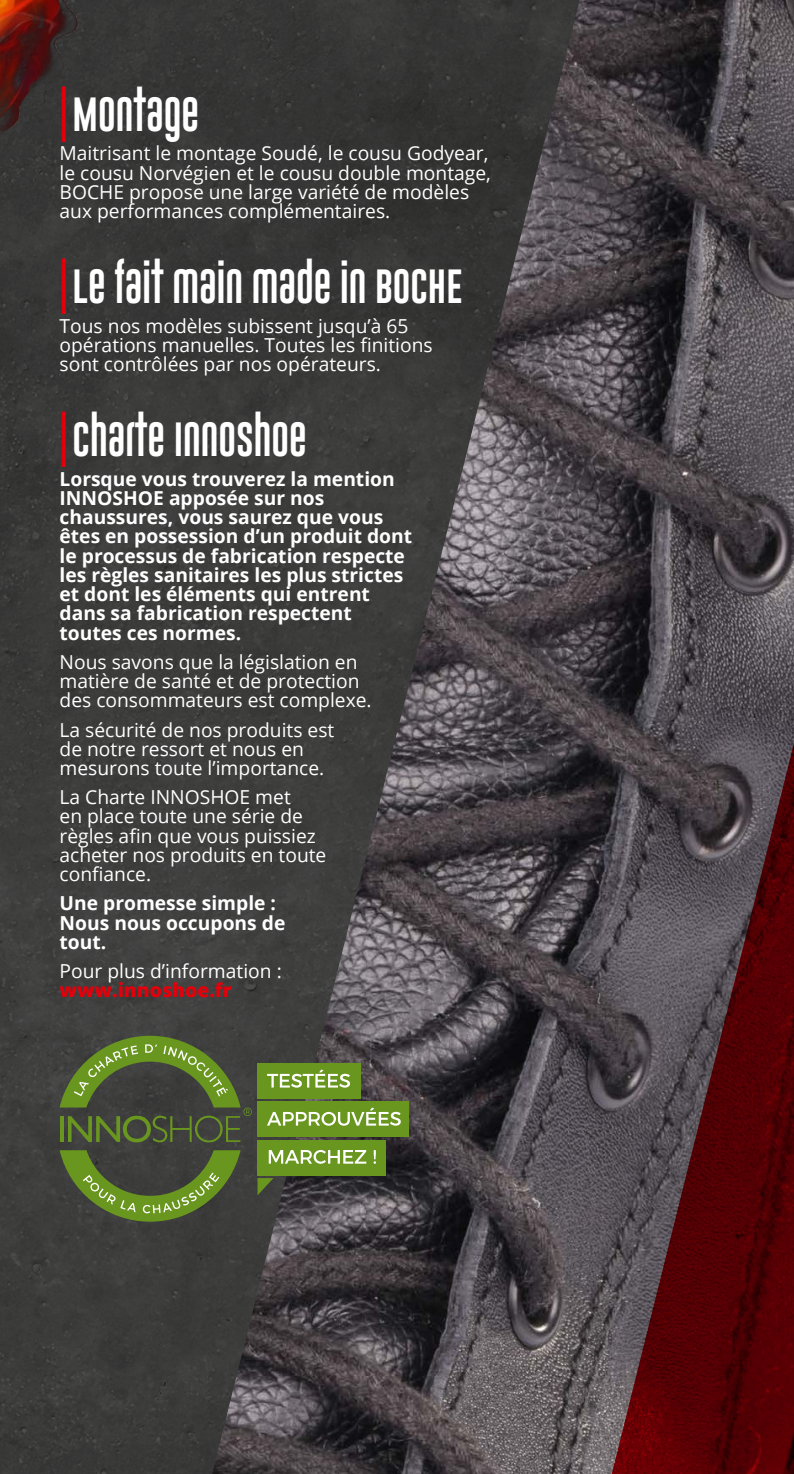
<style>
.page{position:relative;width:794px;height:1474px;background:#fff}
.page>*{position:absolute;margin:0;border:0;box-sizing:border-box;transform-origin:0 0}
.t1{font:35px "Gobold Uplow";color:#fff}
.t2{font:19.25px/19.2px "Open Sans";color:#fff}
.t3{font:700 19.25px/19.2px "Open Sans";color:#fff}
.t4{font:800 19.25px "Open Sans";color:#e3000b}
.s1{color:#e3000b}
</style>
<div class="page">
<div style="left:0;top:0;width:794px;height:1473px;background:#3a3a39"></div>
<img style="left:0;top:0;width:171px;height:218px">
<img style="left:212px;top:0;width:582px;height:1473px">
<svg style="left:608px;top:672px;width:186px;height:801px"></svg>
<div style="left:257px;top:1101px;width:152px;height:36px;background:#68961e"></div>
<div style="left:257px;top:1140px;width:129px;height:35px;background:#68961e"></div>
<div style="left:257px;top:1063px;width:104px;height:35px;background:#68961e"></div>
<svg style="left:60px;top:1150px;width:180px;height:71px"></svg>
<svg style="left:60px;top:1035px;width:192px;height:107px"></svg>
<svg style="left:267px;top:1069px;width:83px;height:18px"></svg>
<svg style="left:267px;top:1107px;width:134px;height:18px"></svg>
<svg style="left:269px;top:1150px;width:97px;height:13px"></svg>
<svg style="left:373px;top:1150px;width:3px;height:13px"></svg>
<svg style="left:257px;top:1178px;width:16px;height:17px"></svg>
<h1 class="t1" style="left:60px;top:87px;width:141px"><span class="s1">|</span>MONTAGE</h1>
<p class="t2" style="left:60px;top:143px;width:433px">Maitrisant le montage Soudé, le cousu Godyear, le cousu Norvégien et le cousu double montage, BOCHE propose une large variété de modèles aux performances complémentaires.</p>
<h1 class="t1" style="left:60px;top:259px;width:404px"><span class="s1">|</span> LE FAIT MAIN MADE IN BOCHE</h1>
<p class="t2" style="left:60px;top:315px;width:375px">Tous nos modèles subissent jusqu’à 65 opérations manuelles. Toutes les finitions sont contrôlées par nos opérateurs.</p>
<h1 class="t1" style="left:60px;top:412px;width:249px"><span class="s1">|</span>CHARTE INNOSHOE</h1>
<p class="t3" style="left:60px;top:468px;width:354px">Lorsque vous trouverez la mention<br>INNOSHOE apposée sur nos chaussures, vous saurez que vous êtes en possession d’un produit dont le processus de fabrication respecte les règles sanitaires les plus strictes et dont les éléments qui entrent dans sa fabrication respectent toutes ces normes.</p>
<p class="t2" style="left:60px;top:651px;width:314px">Nous savons que la législation en matière de santé et de protection des consommateurs est complexe.</p>
<p class="t2" style="left:60px;top:719px;width:276px">La sécurité de nos produits est de notre ressort et nous en mesurons toute l’importance.</p>
<p class="t2" style="left:60px;top:787px;width:268px">La Charte INNOSHOE met<br>en place toute une série de règles afin que vous puissiez acheter nos produits en toute confiance.</p>
<p class="t3" style="left:60px;top:893px;width:227px">Une promesse simple :<br>Nous nous occupons de tout.</p>
<p class="t2" style="left:60px;top:961px;width:224px">Pour plus d’information :</p>
<p class="t4" style="left:60px;top:975px;width:174px">www.innoshoe.fr</p>
</div>
